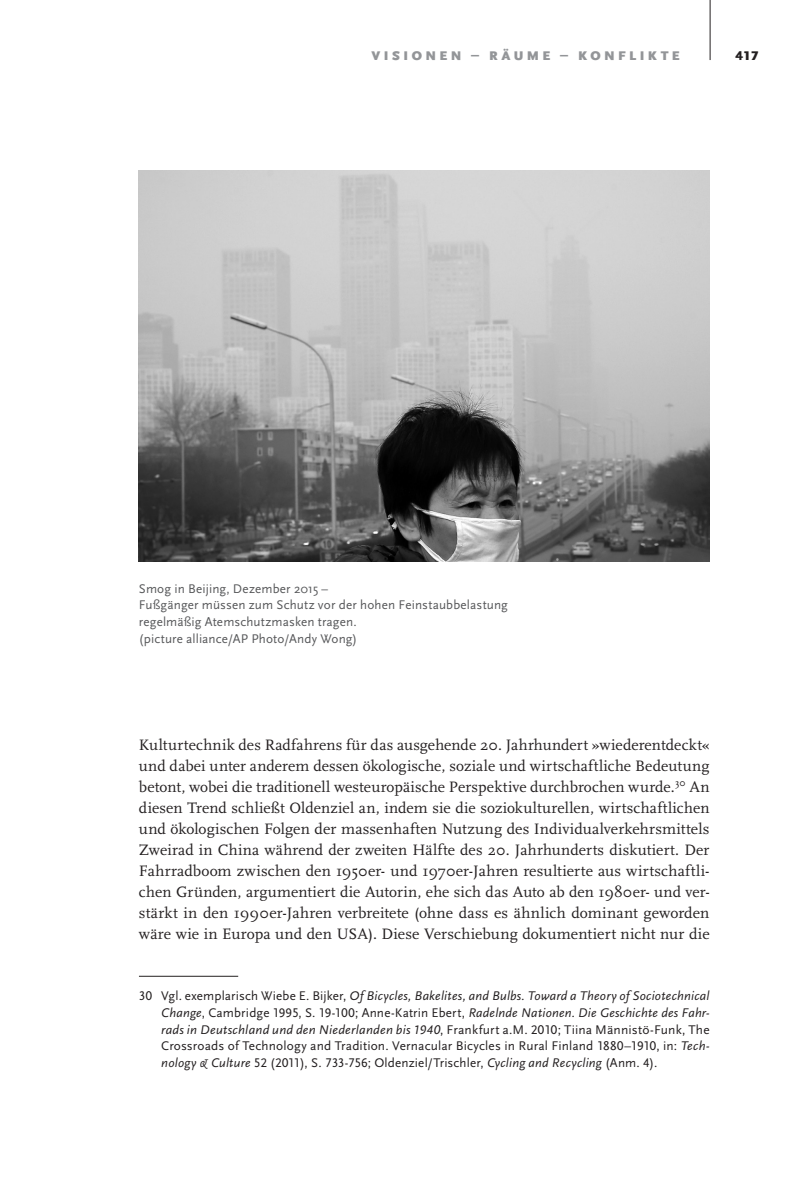
<style>
.page{position:relative;width:799px;height:1181px;background:#fff}
.page>*{position:absolute;margin:0;border:0;box-sizing:border-box;transform-origin:0 0}
._10__Fußnotentext{font:15.75px/21px "Scala Pro";letter-spacing:.01em;color:#231f20;text-align:justify}
._10__Fußnotentext-2{font:13.12px/16.6px "Scala Sans Pro";letter-spacing:.01em;color:#231f20;text-align:justify}
._7__Bildunterschrift{font:13.12px/16.6px "Scala Sans Pro";letter-spacing:.01em;color:#57585a}
._8_2__Kopfzeile_rech{font:900 13.12px "Scala Sans Pro";letter-spacing:.265em;color:#939598}
.t1{font:900 13.12px "Scala Sans Pro";color:#231f20}
.s1{font-style:italic}
</style>
<div class="page">
<hr style="left:709px;top:0;width:1px;height:60px;background:#231f20">
<hr style="left:139px;top:976px;width:99px;height:1px;background:#231f20">
<img style="left:139px;top:171px;width:570px;height:391px">
<p class="_8_2__Kopfzeile_rech" style="left:371px;top:48px;width:310px">VISIONEN – RÄUME – KONFLIKTE</p>
<p class="t1" style="left:735px;top:48px;width:24px">417</p>
<p class="_7__Bildunterschrift" style="left:139px;top:580px;width:370px">Smog in Beijing, Dezember 2015 –<br>Fußgänger müssen zum Schutz vor der hohen Feinstaubbelastung</p>
<p class="_7__Bildunterschrift" style="left:139px;top:613px;width:219px">regelmäßig Atemschutzmasken tragen.</p>
<p class="_7__Bildunterschrift" style="left:139px;top:630px;width:220px">(picture alliance/AP Photo/Andy Wong)</p>
<p class="_10__Fußnotentext" style="left:139px;top:734px;width:572px">Kulturtechnik des Radfahrens für das ausgehende 20. Jahrhundert »wiederentdeckt« und dabei unter anderem dessen ökologische, soziale und wirtschaftliche Bedeutung betont, wobei die traditionell westeuropäische Perspektive durchbrochen wurde.<sup>30</sup> An diesen Trend schließt Oldenziel an, indem sie die soziokulturellen, wirtschaftlichen und ökologischen Folgen der massenhaften Nutzung des Individualverkehrsmittels Zweirad in China während der zweiten Hälfte des 20. Jahrhunderts diskutiert. Der Fahrradboom zwischen den 1950er- und 1970er-Jahren resultierte aus wirtschaftli&shy;chen Gründen, argumentiert die Autorin, ehe sich das Auto ab den 1980er- und ver&shy;stärkt in den 1990er-Jahren verbreitete (ohne dass es ähnlich dominant geworden wäre wie in Europa und den USA). Diese Verschiebung dokumentiert nicht nur die</p>
<p class="_10__Fußnotentext-2" style="left:161px;top:988px;width:550px;text-indent:-22px">30 Vgl. exemplarisch Wiebe E. Bijker, <span class="s1">Of Bicycles, Bakelites, and Bulbs. Toward a Theory of Sociotechnical Change</span>, Cambridge 1995, S. 19-100; Anne-Katrin Ebert, <span class="s1">Radelnde Nationen. Die Geschichte des Fahr&shy;rads in Deutschland und den Niederlanden bis 1940</span>, Frankfurt a.M. 2010; Tiina Männistö-Funk, The Crossroads of Technology and Tradition. Vernacular Bicycles in Rural Finland 1880–1910, in: <span class="s1">Tech&shy;nology &amp; Culture</span> 52 (2011), S. 733-756; Oldenziel/Trischler, <span class="s1">Cycling and Recycling</span> (Anm. 4).</p>
</div>
